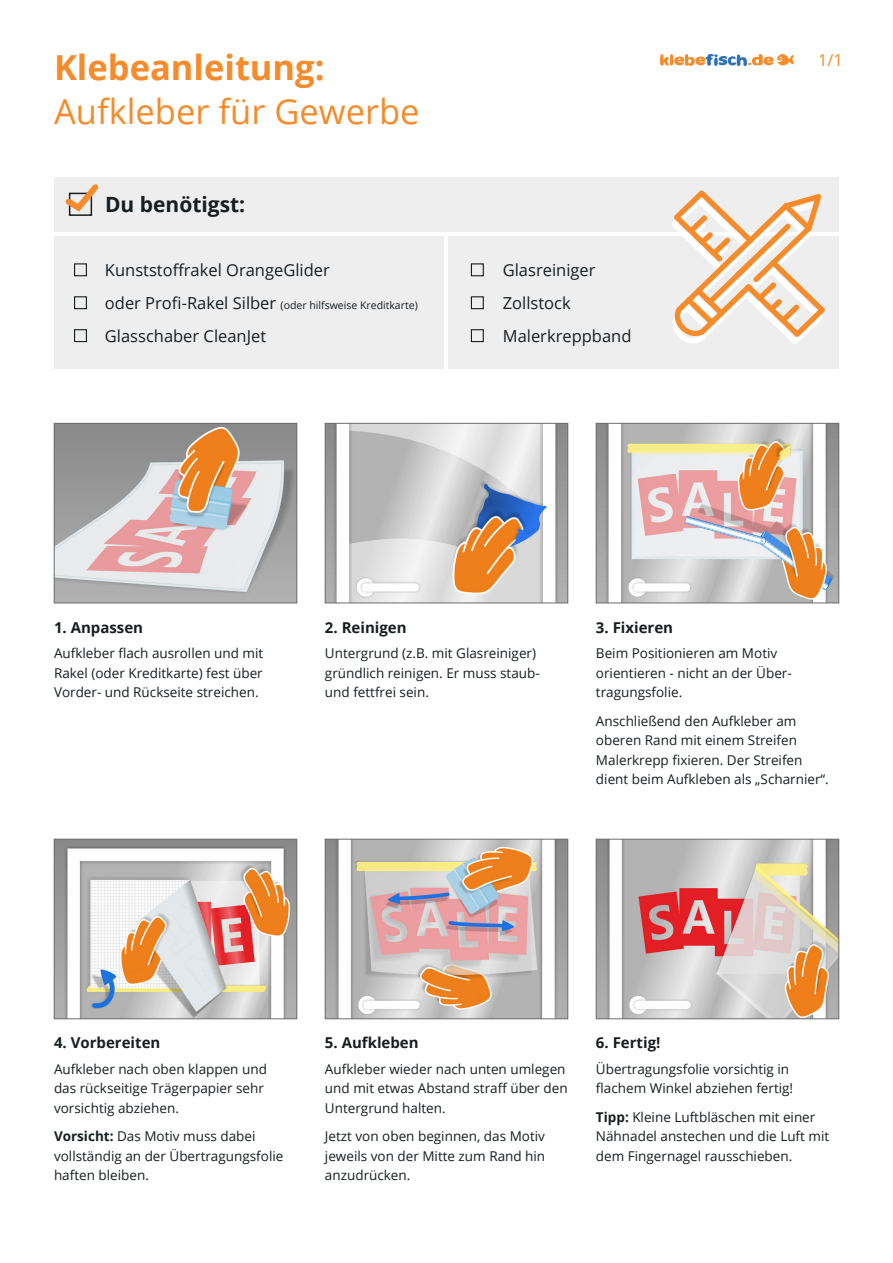
<style>
.page{position:relative;width:893px;height:1263px;background:#fff}
.page>*{position:absolute;margin:0;border:0;box-sizing:border-box;transform-origin:0 0}
.t1{font:34.5px "Open Sans";color:#f68b2b}
.t2{font:700 34.5px "Open Sans";color:#f68b2b}
.t3{font:700 21px "Open Sans";color:#181d20}
.t4{font:16.5px/33px "Open Sans";color:#181d20}
.t5{font:16.5px "Open Sans";color:#f68b2b}
.t6{font:700 15px "Open Sans";color:#181d20}
.t7{font:13.5px/19.5px "Open Sans";color:#181d20}
.t8{font:10.5px "Open Sans";color:#181d20}
.s1{font-size:16.5px}
.s2{font-weight:700}
</style>
<div class="page">
<div style="left:54px;top:237px;width:390px;height:132px;background:#eeeeef"></div>
<div style="left:448px;top:237px;width:391px;height:132px;background:#eeeeef"></div>
<div style="left:54px;top:178px;width:785px;height:54px;background:#eeeeef"></div>
<img style="left:56px;top:425px;width:239px;height:176px">
<div style="left:54px;top:423px;width:243px;height:180px;border:1px solid #6c6d70"></div>
<img style="left:56px;top:841px;width:239px;height:176px">
<div style="left:54px;top:839px;width:243px;height:180px;border:1px solid #6c6d70"></div>
<img style="left:327px;top:425px;width:239px;height:176px">
<div style="left:325px;top:423px;width:243px;height:180px;border:1px solid #6c6d70"></div>
<img style="left:327px;top:841px;width:239px;height:176px">
<div style="left:325px;top:839px;width:243px;height:180px;border:1px solid #6c6d70"></div>
<img style="left:598px;top:425px;width:239px;height:176px">
<div style="left:596px;top:423px;width:243px;height:180px;border:1px solid #6c6d70"></div>
<img style="left:598px;top:841px;width:239px;height:176px">
<div style="left:596px;top:839px;width:243px;height:180px;border:1px solid #6c6d70"></div>
<svg style="left:65px;top:184px;width:34px;height:32px"></svg>
<div style="left:74px;top:263px;width:13px;height:13px;border:1px solid #181d20"></div>
<div style="left:471px;top:263px;width:13px;height:13px;border:1px solid #181d20"></div>
<div style="left:74px;top:296px;width:13px;height:13px;border:1px solid #181d20"></div>
<div style="left:471px;top:296px;width:13px;height:13px;border:1px solid #181d20"></div>
<div style="left:74px;top:329px;width:13px;height:13px;border:1px solid #181d20"></div>
<div style="left:471px;top:329px;width:13px;height:13px;border:1px solid #181d20"></div>
<svg style="left:660px;top:54px;width:134px;height:12px"></svg>
<svg style="left:670px;top:190px;width:155px;height:154px"></svg>
<h1 class="t2" style="left:54px;top:44px;width:272px">Klebeanleitung:</h1>
<h1 class="t1" style="left:54px;top:88px;width:367px">Aufkleber für Gewerbe</h1>
<h2 class="t3" style="left:105px;top:189px;width:142px">Du benötigst:</h2>
<p class="t4" style="left:105px;top:253px;width:226px">Kunststoffrakel OrangeGlider</p>
<p class="t8" style="left:105px;top:298px;width:314px"><span class="s1">oder Profi-Rakel Silber</span> (oder hilfsweise Kreditkarte)</p>
<p class="t4" style="left:105px;top:319px;width:163px">Glasschaber CleanJet</p>
<p class="t4" style="left:503px;top:253px;width:130px">Glasreiniger<br>Zollstock<br>Malerkreppband</p>
<p class="t5" style="left:818px;top:48px;width:26px">1/1</p>
<p class="t6" style="left:54px;top:616px;width:91px">1. Anpassen</p>
<p class="t7" style="left:54px;top:643px;width:211px;text-align:justify">Aufkleber flach ausrollen und mit Rakel (oder Kreditkarte) fest über Vorder- und Rückseite streichen.</p>
<p class="t6" style="left:325px;top:616px;width:83px">2. Reinigen</p>
<p class="t7" style="left:325px;top:643px;width:216px">Untergrund (z.B. mit Glasreiniger) gründlich reinigen. Er muss staub&shy;und fettfrei sein.</p>
<p class="t6" style="left:596px;top:616px;width:79px">3. Fixieren</p>
<p class="t7" style="left:596px;top:643px;width:197px">Beim Positionieren am Motiv orientieren - nicht an der Über&shy;tragungsfolie.</p>
<p class="t7" style="left:596px;top:711px;width:234px">Anschließend den Aufkleber am oberen Rand mit einem Streifen Malerkrepp fixieren. Der Streifen dient beim Aufkleben als „Scharnier“.</p>
<p class="t6" style="left:54px;top:1032px;width:108px">4. Vorbereiten</p>
<p class="t7" style="left:54px;top:1058px;width:214px">Aufkleber nach oben klappen und das rückseitige Trägerpapier sehr vorsichtig abziehen.</p>
<p class="t7" style="left:54px;top:1126px;width:231px"><span class="s2">Vorsicht:</span> Das Motiv muss dabei vollständig an der Übertragungsfolie haften bleiben.</p>
<p class="t6" style="left:325px;top:1032px;width:95px">5. Aufkleben</p>
<p class="t7" style="left:325px;top:1058px;width:244px">Aufkleber wieder nach unten umlegen und mit etwas Abstand straff über den<br>Untergrund halten.</p>
<p class="t7" style="left:325px;top:1126px;width:222px;text-align:justify">Jetzt von oben beginnen, das Motiv jeweils von der Mitte zum Rand hin anzudrücken.</p>
<p class="t6" style="left:596px;top:1032px;width:66px">6. Fertig!</p>
<p class="t7" style="left:596px;top:1058px;width:199px">Übertragungsfolie vorsichtig in flachem Winkel abziehen fertig!</p>
<p class="t7" style="left:596px;top:1106px;width:235px"><span class="s2">Tipp:</span> Kleine Luftbläschen mit einer<br>Nähnadel anstechen und die Luft mit dem Fingernagel rausschieben.</p>
</div>
